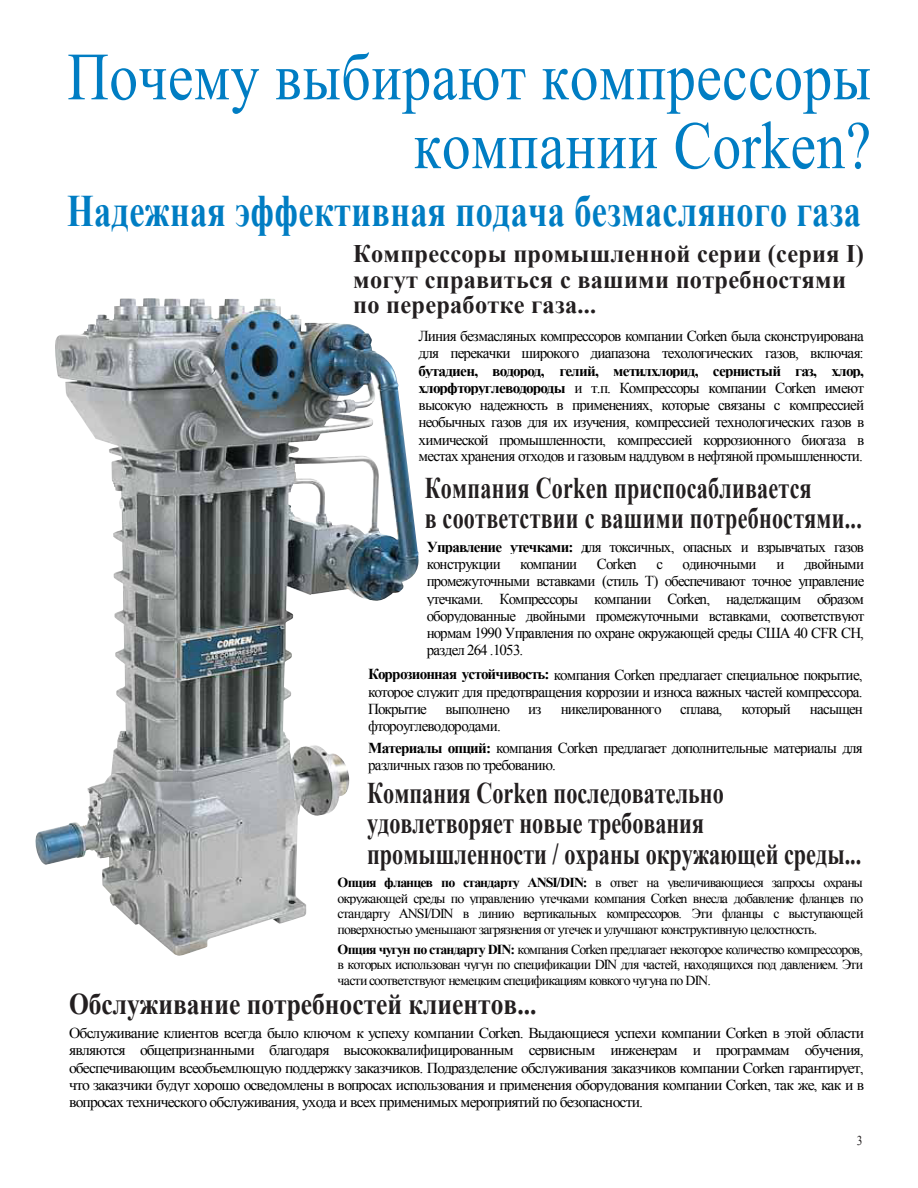
<style>
.page{position:relative;width:918px;height:1188px;background:#fff}
.page>*{position:absolute;margin:0;border:0;box-sizing:border-box;transform-origin:0 0}
.t1{font:67.5px/68.8px "Times New Roman";letter-spacing:.01em;color:#007dc3;text-align:right;scale:.85 1}
.t2{font:700 45px "Times New Roman";letter-spacing:.01em;color:#007dc3;scale:.76 1}
.t3{font:700 30px/30.6px "Times New Roman";color:#231f20;scale:.74 1}
.t4{font:700 30px "Times New Roman";color:#231f20;scale:.85 1}
.t5{font:700 25.35px/25.8px "Times New Roman";letter-spacing:.01em;color:#231f20;scale:.96 1}
.t6{font:15.15px/17.2px "Times New Roman";letter-spacing:-.055em;color:#000}
.t7{font:15.15px/17.1px "Times New Roman";letter-spacing:-.055em;color:#000;text-align:justify;scale:1.04 1}
.t8{font:13.65px/15.5px "Times New Roman";letter-spacing:-.06em;color:#000;text-align:justify}
.t9{font:13.5px "Times New Roman";color:#231f20;scale:.85 1}
.s1{font-weight:700}
</style>
<div class="page">
<img style="left:35px;top:298px;width:384px;height:567px">
<h1 class="t1" style="left:67px;top:41px;width:947px">Почему выбирают компрессоры компании Corken?</h1>
<h2 class="t2" style="left:67px;top:180px;width:1046px">Надежная эффективная подача безмасляного газа</h2>
<h3 class="t5" style="left:353px;top:240px;width:534px">Компрессоры промышленной серии (серия I) могут справиться с вашими потребностями по переработке газа...</h3>
<p class="t6" style="left:419px;top:327px;width:447px">Линия безмасляных компрессоров компании Corken была сконструирована для перекачки широкого диапазона техологических газов, включая:</p>
<p class="t6" style="left:419px;top:362px;width:447px;text-align:justify"><span class="s1">бутадиен, водород, гелий, метилхлорид, сернистый газ, хлор, хлорфторуглеводороды</span> и т.п. Компрессоры компании Corken имеют высокую надежность в применениях, которые связаны с компрессией необычных газов для их изучения, компрессией технологических газов в химической промышленности, компрессией коррозионного биогаза в местах хранения отходов и газовым наддувом в нефтяной промышленности.</p>
<h3 class="t3" style="left:425px;top:472px;width:592px">Компания Corken приспосабливается<br>в соответствии с вашими потребностями...</h3>
<p class="t6" style="left:427px;top:538px;width:439px"><span class="s1">Управление утечками: д</span>ля токсичных, опасных и взрывчатых газов конструкции</p>
<p class="t6" style="left:520px;top:555px;width:59px">компании</p>
<p class="t6" style="left:597px;top:555px;width:41px">Corken</p>
<p class="t6" style="left:657px;top:555px;width:8px">с</p>
<p class="t6" style="left:683px;top:555px;width:75px">одиночными</p>
<p class="t6" style="left:776px;top:555px;width:10px">и</p>
<p class="t6" style="left:427px;top:555px;width:439px;text-align:justify;text-indent:377px">двойными промежуточными вставками (стиль T) обеспечивают точное управление утечками. Компрессоры компании Corken, наделжащим образом оборудованные двойными промежуточными вставками, соответствуют нормам 1990 Управления по охране окружающей среды США 40 CFR CH, раздел 264 .1053.</p>
<p class="t6" style="left:368px;top:666px;width:496px;text-align:justify"><span class="s1">Коррозионная устойчивость:</span> компания Corken предлагает специальное покрытие, которое служит для предотвращения коррозии и износа важных частей компрессора.<br>Покрытие выполнено из</p>
<p class="t6" style="left:561px;top:700px;width:163px">никелированного сплава,</p>
<p class="t6" style="left:742px;top:700px;width:123px">который насыщен</p>
<p class="t6" style="left:368px;top:715px;width:496px;line-height:22px">фтороуглеводородами.<br><span class="s1">Материалы опций:</span> компания Corken предлагает дополнительные материалы для</p>
<p class="t6" style="left:368px;top:756px;width:189px">различных газов по требованию.</p>
<h3 class="t3" style="left:367px;top:777px;width:669px">Компания Corken последовательно удовлетворяет новые требования промышленности / охраны окружающей среды...</h3>
<p class="t8" style="left:338px;top:874px;width:527px"><span class="s1">Опция фланцев по стандарту ANSI/DIN:</span> в ответ на увеличивающиеся запросы охраны окружающей среды по управлению утечками компания Corken внесла добавление фланцев по стандарту ANSI/DIN в линию вертикальных компрессоров. Эти фланцы с выступающей поверхностью уменьшают загрязнения от утечек и улучшают конструктивную целостность.</p>
<p class="t8" style="left:338px;top:941px;width:527px"><span class="s1">Опция чугун по стандарту DIN:</span> компания Corken предлагает некоторое количество компрессоров, в которых использован чугун по спецификации DIN для частей, находящихся под давлением. Эти части соответствуют немецким спецификациям ковкого чугуна по DIN.</p>
<p class="t7" style="left:69px;top:1024px;width:766px">Обслуживание клиентов всегда было ключом к успеху компании Corken. Выдающиеся успехи компании Corken в этой области являются общепризнанными благодаря высококвалифицированным сервисным инженерам и программам обучения, обеспечивающим всеобъемлющую поддержку заказчиков. Подразделение обслуживания заказчиков компании Corken гарантирует, что заказчики будут хорошо осведомлены в вопросах использования и применения оборудования компании Corken, так же, как и в вопросах технического обслуживания, ухода и всех применимых мероприятий по безопасности.</p>
<h3 class="t4" style="left:69px;top:983px;width:551px">Обслуживание потребностей клиентов...</h3>
<p class="t9" style="left:857px;top:1131px;width:8px">3</p>
</div>
